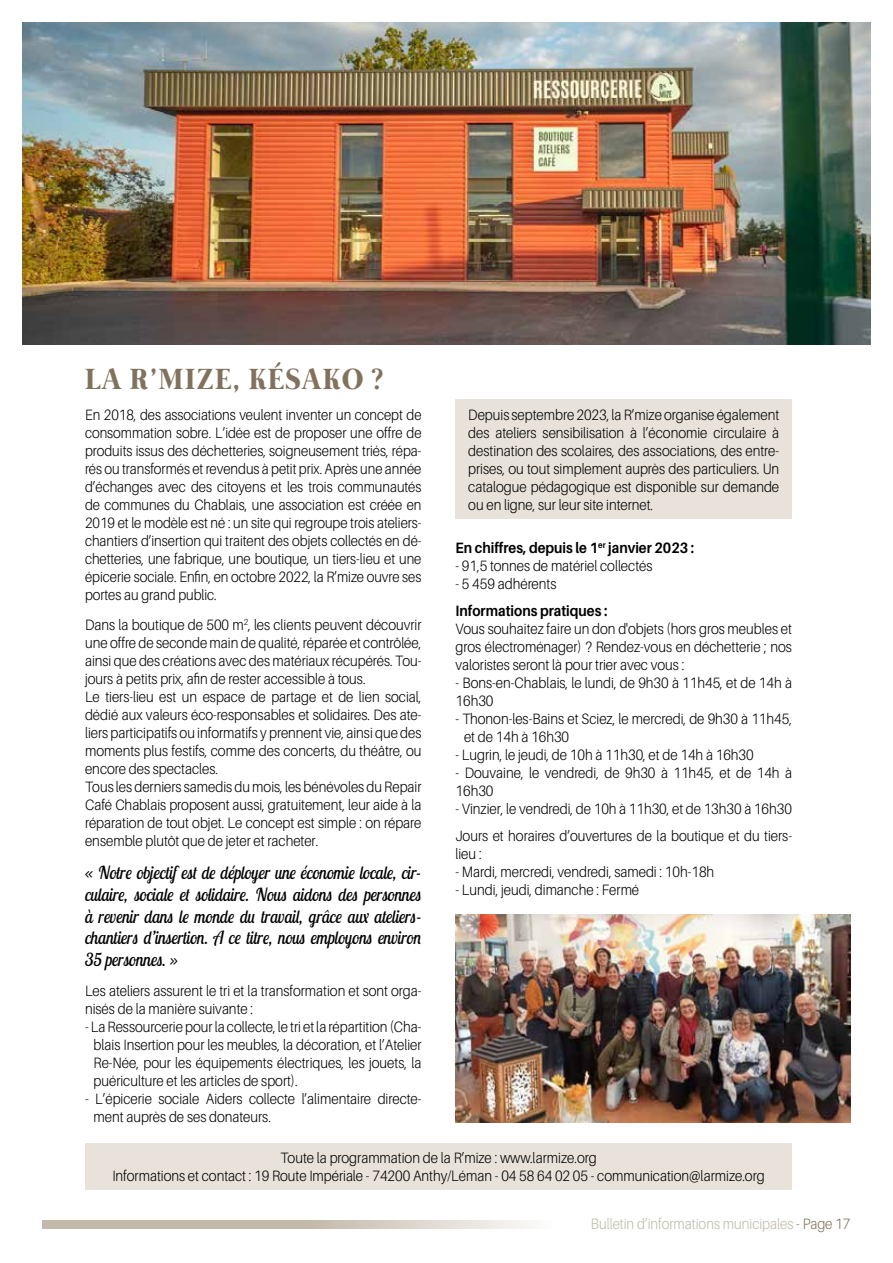
<style>
.page{position:relative;width:893px;height:1263px;background:#fff}
.page>*{position:absolute;margin:0;border:0;box-sizing:border-box;transform-origin:0 0}
.t1{font:700 30px "Mermaid";letter-spacing:.06em;color:#81725d;scale:.94 1}
.t2{font:italic 18px/21.6px "Lobster Two";letter-spacing:-.005em;color:#000;text-align:justify;scale:.9 1}
.t3{font:300 15px/18px "Aileron";color:#000;scale:.9 1}
.t4{font:300 15px/18px "Aileron";color:#000;text-align:justify;scale:.89 1}
.t5{font:700 15px "Aileron";color:#000;scale:.9 1}
.t6{font:300 15px "Aileron";color:#c3b8a9;scale:.9 1}
.s1{color:#81725d}
</style>
<div class="page">
<img style="left:22px;top:22px;width:849px;height:322px">
<div style="left:455px;top:400px;width:337px;height:119px;background:#e8e2db"></div>
<svg style="left:43px;top:1220px;width:484px;height:9px;background:#cec6ba"></svg>
<div style="left:85px;top:1143px;width:707px;height:46px;background:#e8e2db"></div>
<img style="left:455px;top:914px;width:395px;height:209px">
<h1 class="t1" style="left:85px;top:362px;width:318px">LA R’MIZE, KÉSAKO ?</h1>
<p class="t4" style="left:85px;top:406px;width:380px">En 2018, des associations veulent inventer un concept de consommation sobre. L’idée est de proposer une offre de produits issus des déchetteries, soigneusement triés, répa&shy;rés ou transformés et revendus à petit prix. Après une année d’échanges avec des citoyens et les trois communautés de communes du Chablais, une association est créée en 2019 et le modèle est né : un site qui regroupe trois ateliers&shy;chantiers d’insertion qui traitent des objets collectés en dé&shy;chetteries, une fabrique, une boutique, un tiers-lieu et une épicerie sociale. Enfin, en octobre 2022, la R’mize ouvre ses portes au grand public.</p>
<p class="t3" style="left:85px;top:616px;width:375px">Dans la boutique de 500 m<sup>2</sup>, les clients peuvent découvrir une offre de seconde main de qualité, réparée et contrôlée, ainsi que des créations avec des matériaux récupérés. Tou&shy;jours à petits prix, afin de rester accessible à tous.<br>Le tiers-lieu est un espace de partage et de lien social, dédié aux valeurs éco-responsables et solidaires. Des ate&shy;liers participatifs ou informatifs y prennent vie, ainsi que des moments plus festifs, comme des concerts, du théâtre, ou encore des spectacles.<br>Tous les derniers samedis du mois, les bénévoles du Repair Café Chablais proposent aussi, gratuitement, leur aide à la réparation de tout objet. Le concept est simple : on répare ensemble plutôt que de jeter et racheter.</p>
<p class="t2" style="left:85px;top:862px;width:375px">« Notre objectif est de déployer une économie locale, cir&shy;culaire, sociale et solidaire. Nous aidons des personnes à revenir dans le monde du travail, grâce aux ateliers&shy;chantiers d’insertion. A ce titre, nous employons environ 35 personnes. »</p>
<p class="t3" style="left:85px;top:982px;width:375px">Les ateliers assurent le tri et la transformation et sont orga&shy;nisés de la manière suivante :</p>
<p class="t3" style="left:94px;top:1018px;width:366px;text-align:justify;text-indent:-9px">- La Ressourcerie pour la collecte, le tri et la répartition (Cha&shy;blais Insertion pour les meubles, la décoration, et l’Atelier Re-Née, pour les équipements électriques, les jouets, la puériculture et les articles de sport).</p>
<p class="t3" style="left:94px;top:1090px;width:366px;text-indent:-9px">- L’épicerie sociale Aiders collecte l’alimentaire directe&shy;ment auprès de ses donateurs.</p>
<p class="t3" style="left:468px;top:406px;width:347px;text-align:justify">Depuis septembre 2023, la R’mize organise également des ateliers sensibilisation à l’économie circulaire à destination des scolaires, des associations, des entre&shy;prises, ou tout simplement auprès des particuliers. Un catalogue pédagogique est disponible sur demande ou en ligne, sur leur site internet.</p>
<p class="t5" style="left:455px;top:540px;width:267px">En chiffres, depuis le 1<sup>er</sup> janvier 2023 :</p>
<p class="t3" style="left:455px;top:557px;width:220px">- 91,5 tonnes de matériel collectés</p>
<p class="t3" style="left:455px;top:575px;width:114px">- 5 459 adhérents</p>
<p class="t5" style="left:455px;top:603px;width:170px">Informations pratiques :</p>
<p class="t3" style="left:455px;top:620px;width:375px;text-align:justify">Vous souhaitez faire un don d'objets (hors gros meubles et gros électroménager) ? Rendez-vous en déchetterie ; nos valoristes seront là pour trier avec vous :</p>
<p class="t3" style="left:455px;top:674px;width:375px">- Bons-en-Chablais, le lundi, de 9h30 à 11h45, et de 14h à<br>16h30</p>
<p class="t3" style="left:464px;top:710px;width:366px;text-indent:-9px">- Thonon-les-Bains et Sciez, le mercredi, de 9h30 à 11h45, et de 14h à 16h30</p>
<p class="t3" style="left:455px;top:746px;width:333px">- Lugrin, le jeudi, de 10h à 11h30, et de 14h à 16h30</p>
<p class="t3" style="left:455px;top:764px;width:375px">- Douvaine, le vendredi, de 9h30 à 11h45, et de 14h à<br>16h30</p>
<p class="t3" style="left:455px;top:796px;width:375px;line-height:27px">- Vinzier, le vendredi, de 10h à 11h30, et de 13h30 à 16h30<br>Jours et horaires d’ouvertures de la boutique et du tiers-</p>
<p class="t3" style="left:455px;top:845px;width:30px">lieu :</p>
<p class="t3" style="left:455px;top:863px;width:289px">- Mardi, mercredi, vendredi, samedi : 10h-18h</p>
<p class="t3" style="left:455px;top:881px;width:206px">- Lundi, jeudi, dimanche : Fermé</p>
<p class="t3" style="left:112px;top:1149px;width:726px;text-align:center">Toute la programmation de la R’mize : www.larmize.org<br>Informations et contact : 19 Route Impériale - 74200 Anthy/Léman - 04 58 64 02 05 - communication@larmize.org</p>
<p class="t6" style="left:591px;top:1215px;width:290px">Bulletin d’informations municipales <span class="s1">- Page 17</span></p>
</div>
